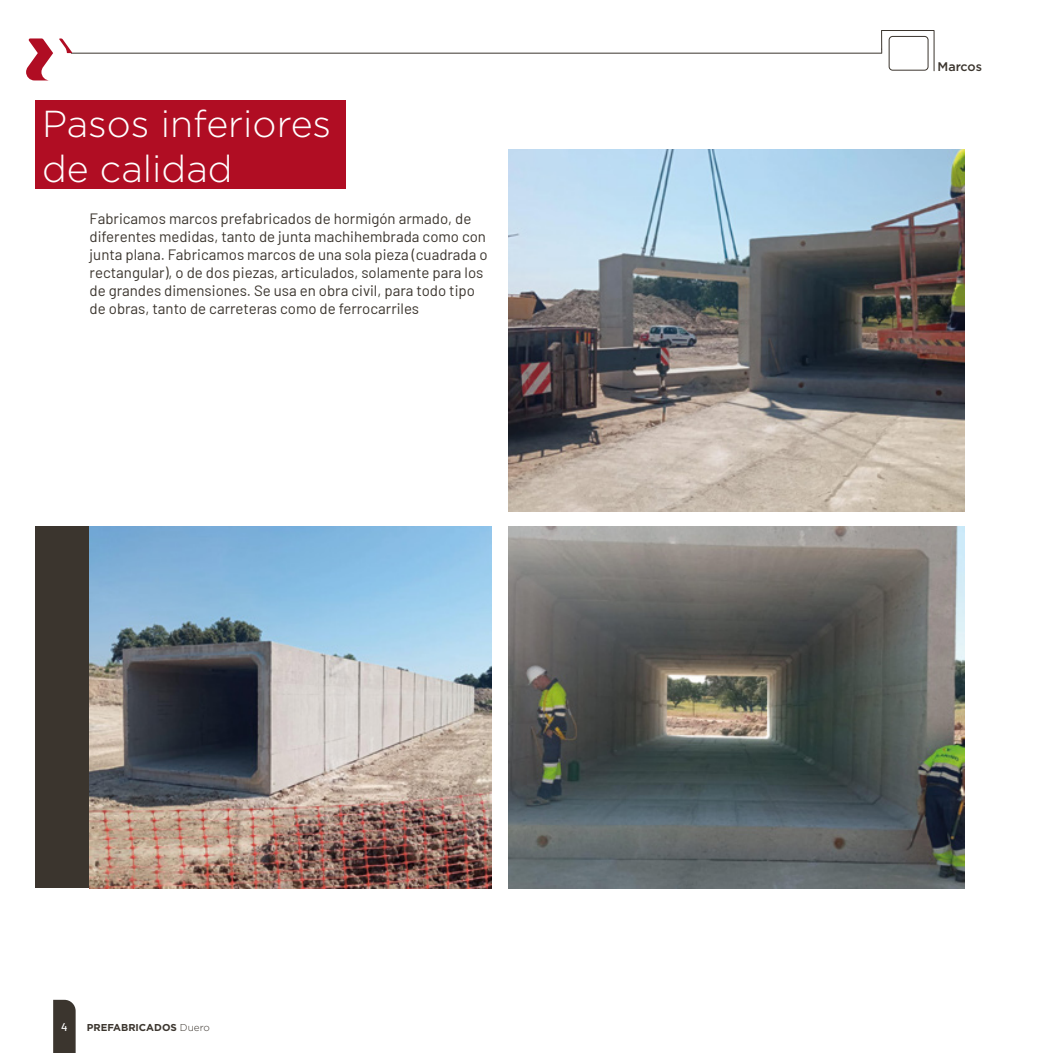
<style>
.page{position:relative;width:1053px;height:1053px;background:#fff}
.page>*{position:absolute;margin:0;border:0;box-sizing:border-box;transform-origin:0 0}
.t1{font:300 37.5px/45px "Gotham";color:#fff}
.t2{font:15px/18px "Barlow";color:#3b352e}
.t3{font:500 12.5px "Gotham";color:#3b352e}
.t4{font:500 11.25px "Barlow";color:#fff}
.t5{font:700 10px "Gotham";color:#3b352e}
.s1{font-weight:300}
</style>
<div class="page">
<svg style="left:881px;top:30px;width:53px;height:41px"></svg>
<hr style="left:71px;top:53px;width:810px;height:1px;background:#3b352e">
<div style="left:888px;top:36px;width:40px;height:34px;border:1px solid #3b352e;border-radius:4px"></div>
<div style="left:35px;top:526px;width:456px;height:362px;background:#3b352e"></div>
<img style="left:89px;top:526px;width:402px;height:362px">
<img style="left:508px;top:149px;width:456px;height:362px">
<img style="left:508px;top:526px;width:456px;height:362px">
<div style="left:35px;top:101px;width:310px;height:88px;background:#b00d23"></div>
<svg style="left:53px;top:999px;width:23px;height:53px"></svg>
<svg style="left:26px;top:38px;width:46px;height:42px"></svg>
<h1 class="t1" style="left:42px;top:101px;width:291px">Pasos inferiores de calidad</h1>
<p class="t2" style="left:90px;top:209px;width:399px">Fabricamos marcos prefabricados de hormigón armado, de diferentes medidas, tanto de junta machihembrada como con junta plana. Fabricamos marcos de una sola pieza (cuadrada o rectangular), o de dos piezas, articulados, solamente para los de grandes dimensiones. Se usa en obra civil, para todo tipo de obras, tanto de carreteras como de ferrocarriles</p>
<p class="t4" style="left:61px;top:1018px;width:8px">4</p>
<p class="t5" style="left:87px;top:1021px;width:124px">PREFABRICADOS <span class="s1">Duero</span></p>
<p class="t3" style="left:937px;top:58px;width:46px">Marcos</p>
</div>
